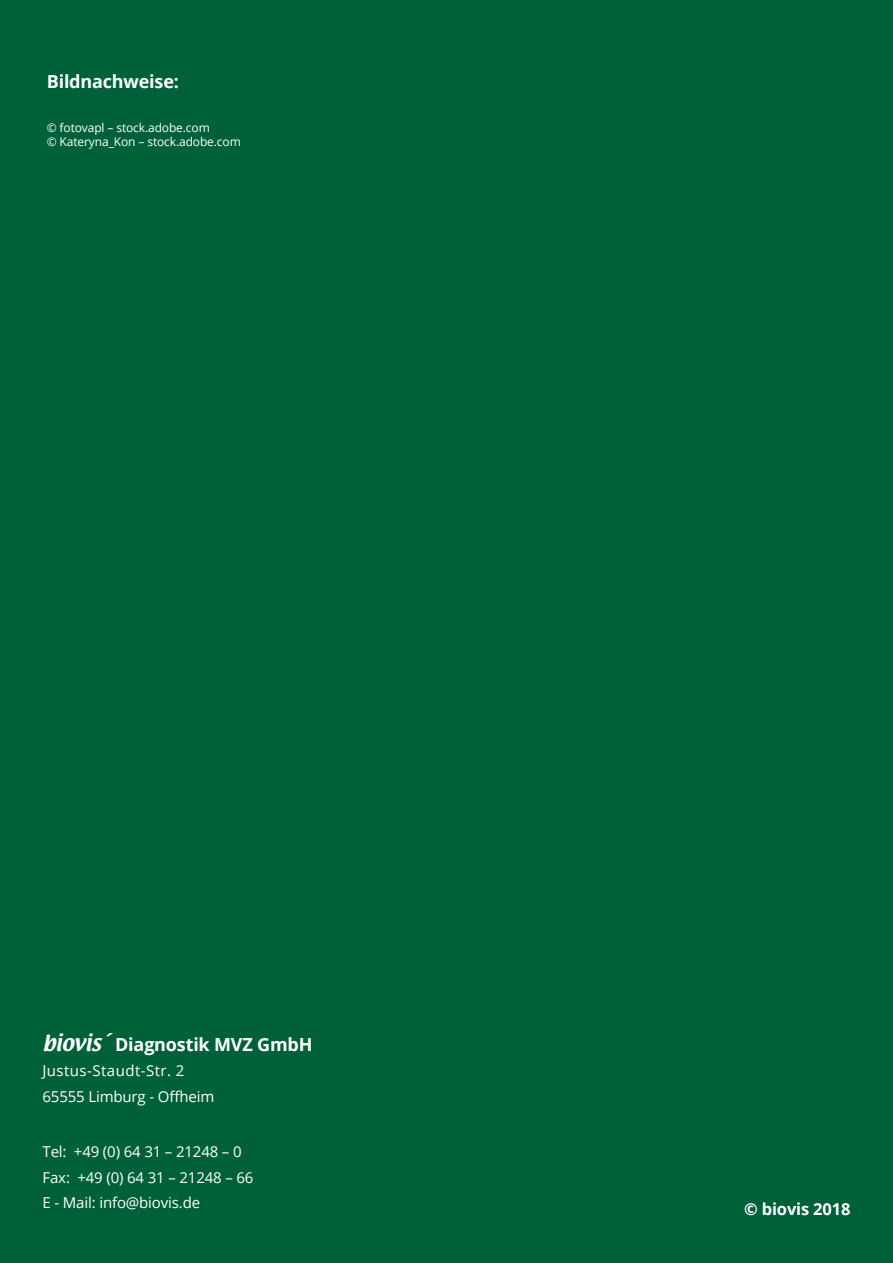
<style>
.page{position:relative;width:893px;height:1263px;background:#006139}
.page>*{position:absolute;margin:0;border:0;box-sizing:border-box;transform-origin:0 0}
.text{font:700 18px "Open Sans";letter-spacing:-.01em;color:#fff}
.Titel{font:700 18px "Open Sans";letter-spacing:-.01em;color:#fff}
.text-2{font:700 16.5px "Open Sans";letter-spacing:-.01em;color:#fff}
.text-3{font:15px/25.5px "Open Sans";letter-spacing:-.01em;color:#fff}
.Titel-2{font:12px "Open Sans";letter-spacing:-.01em;color:#fff}
.s1{font-family:"Textile";font-weight:400;font-size:19.5px}
</style>
<div class="page">
<p class="Titel" style="left:47px;top:68px;width:134px">Bildnachweise:</p>
<p class="Titel-2" style="left:47px;top:119px;width:165px">© fotovapl – stock.adobe.com</p>
<p class="Titel-2" style="left:47px;top:134px;width:196px">© Kateryna_Kon – stock.adobe.com</p>
<p class="text" style="left:43px;top:1031px;width:271px"><span class="s1">biovis´</span> Diagnostik MVZ GmbH</p>
<p class="text-3" style="left:43px;top:1058px;width:173px">Justus-Staudt-Str. 2<br>65555 Limburg - Offheim</p>
<p class="text-3" style="left:43px;top:1138px;width:212px">Tel: +49 (0) 64 31 – 21248 – 0<br>Fax: +49 (0) 64 31 – 21248 – 66<br>E - Mail: info@biovis.de</p>
<p class="text-2" style="left:744px;top:1198px;width:108px">© biovis 2018</p>
</div>
